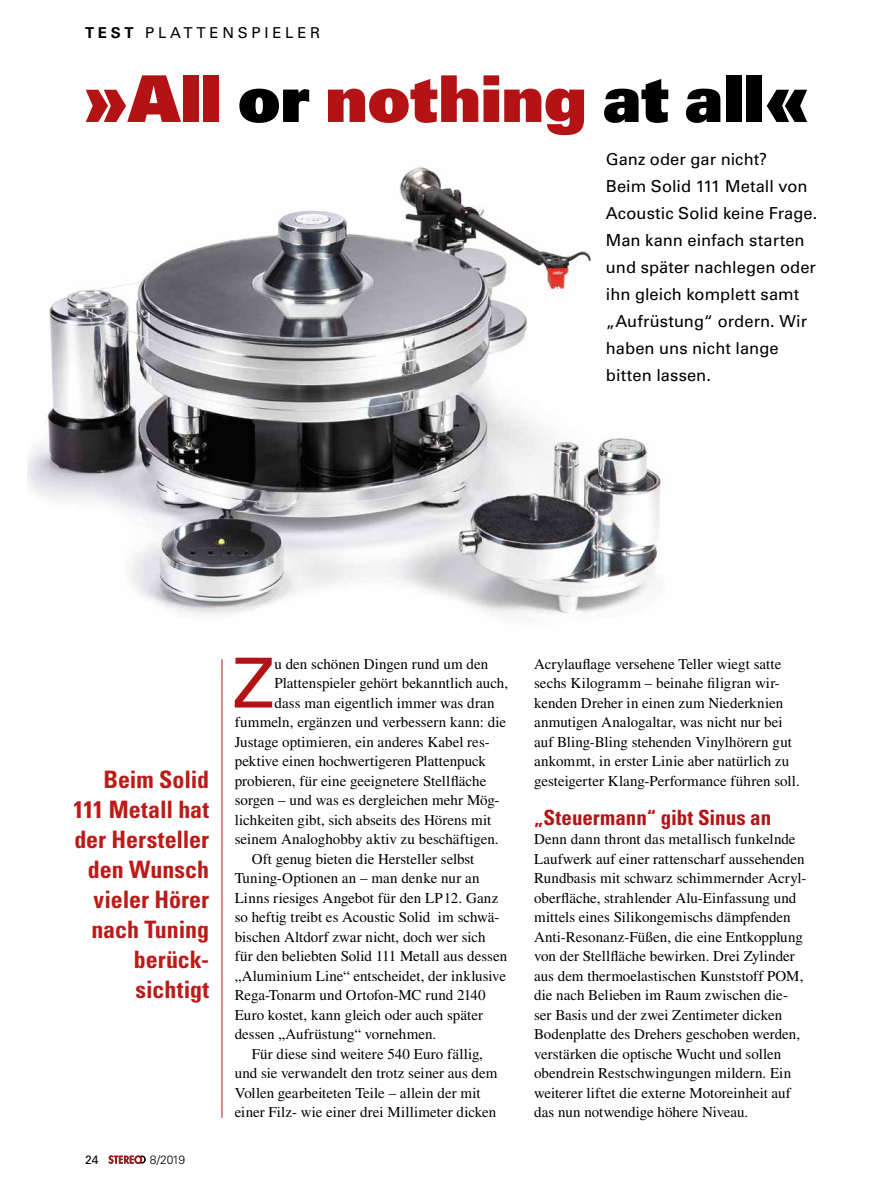
<style>
.page{position:relative;width:893px;height:1191px;background:#fff}
.page>*{position:absolute;margin:0;border:0;box-sizing:border-box;transform-origin:0 0}
.t1{font:69px "Univers LT Std";color:#b41315}
.t2{font:64.5px "Univers LT Std X Black";letter-spacing:.005em;color:#b41315}
.t3{font:700 condensed 24px/30px "Univers LT Std";letter-spacing:-.005em;color:#bc1b18;text-align:right}
.t4{font:700 condensed 21px "Univers LT Std";color:#b41315}
.t5{font:16.5px/27px "Univers LT Std";letter-spacing:.005em;color:#000}
.t6{font:15px/19.5px "Times LT Std";color:#000}
.t7{font:15px "Univers LT Std";letter-spacing:.25em;color:#000}
.t8{font:300 12px "Univers LT Std";color:#000}
.t9{font:12px "Univers LT Std";color:#000}
.s1{font-weight:700}
.s2{color:#000}
</style>
<div class="page">
<svg style="left:108px;top:1155px;width:38px;height:8px"></svg>
<img style="left:28px;top:167px;width:633px;height:512px">
<hr style="left:222px;top:659px;width:1px;height:458px;background:#b41315">
<p class="t7" style="left:85px;top:24px;width:237px"><span class="s1">TEST</span> PLATTENSPIELER</p>
<h2 class="t2" style="left:85px;top:56px;width:724px">»All <span class="s2">or</span> nothing <span class="s2">at all«</span></h2>
<p class="t5" style="left:606px;top:146px;width:213px">Ganz oder gar nicht?<br>Beim Solid 111 Metall von<br>Acoustic Solid keine Frage.<br>Man kann einfach starten und später nachlegen oder ihn gleich komplett samt „Aufrüstung“ ordern. Wir haben uns nicht lange bitten lassen.</p>
<h3 class="t3" style="left:73px;top:764px;width:138px">Beim Solid<br>111 Metall hat der Hersteller den Wunsch vieler Hörer nach Tuning berück&shy;sichtigt</h3>
<p class="t9" style="left:85px;top:1152px;width:15px">24</p>
<p class="t8" style="left:150px;top:1152px;width:37px">8/2019</p>
<h1 class="t1" style="left:232px;top:642px;width:44px">Z</h1>
<p class="t6" style="left:274px;top:653px;width:215px">u den schönen Dingen rund um den</p>
<p class="t6" style="left:274px;top:673px;width:235px">Plattenspieler gehört bekanntlich auch,</p>
<p class="t6" style="left:274px;top:692px;width:222px">dass man eigentlich immer was dran</p>
<p class="t6" style="left:235px;top:712px;width:273px">fummeln, ergänzen und verbessern kann: die</p>
<p class="t6" style="left:235px;top:731px;width:257px">Justage optimieren, ein anderes Kabel res-</p>
<p class="t6" style="left:235px;top:751px;width:253px">pektive einen hochwertigeren Plattenpuck</p>
<p class="t6" style="left:235px;top:770px;width:253px">probieren, für eine geeignetere Stellfläche</p>
<p class="t6" style="left:235px;top:790px;width:266px">sorgen – und was es dergleichen mehr Mög-</p>
<p class="t6" style="left:235px;top:809px;width:258px">lichkeiten gibt, sich abseits des Hörens mit</p>
<p class="t6" style="left:235px;top:829px;width:265px">seinem Analoghobby aktiv zu beschäftigen.</p>
<p class="t6" style="left:252px;top:848px;width:224px">Oft genug bieten die Hersteller selbst</p>
<p class="t6" style="left:235px;top:868px;width:246px">Tuning-Optionen an – man denke nur an</p>
<p class="t6" style="left:235px;top:887px;width:265px">Linns riesiges Angebot für den LP12. Ganz</p>
<p class="t6" style="left:235px;top:907px;width:266px">so heftig treibt es Acoustic Solid im schwä-</p>
<p class="t6" style="left:235px;top:926px;width:252px">bischen Altdorf zwar nicht, doch wer sich</p>
<p class="t6" style="left:235px;top:946px;width:274px">für den beliebten Solid 111 Metall aus dessen</p>
<p class="t6" style="left:235px;top:965px;width:273px">„Aluminium Line“ entscheidet, der inklusive</p>
<p class="t6" style="left:235px;top:985px;width:252px">Rega-Tonarm und Ortofon-MC rund 2140</p>
<p class="t6" style="left:235px;top:1004px;width:250px">Euro kostet, kann gleich oder auch später</p>
<p class="t6" style="left:235px;top:1024px;width:203px">dessen „Aufrüstung“ vornehmen.</p>
<p class="t6" style="left:252px;top:1043px;width:233px">Für diese sind weitere 540 Euro fällig,</p>
<p class="t6" style="left:235px;top:1063px;width:264px">und sie verwandelt den trotz seiner aus dem</p>
<p class="t6" style="left:235px;top:1082px;width:247px">Vollen gearbeiteten Teile – allein der mit</p>
<p class="t6" style="left:235px;top:1102px;width:263px">einer Filz- wie einer drei Millimeter dicken</p>
<p class="t6" style="left:534px;top:653px;width:267px">Acrylauflage versehene Teller wiegt satte sechs Kilogramm – beinahe filigran wir&shy;kenden Dreher in einen zum Niederknien anmutigen Analogaltar, was nicht nur bei auf Bling-Bling stehenden Vinylhörern gut ankommt, in erster Linie aber natürlich zu gesteigerter Klang-Performance führen soll.</p>
<h3 class="t4" style="left:534px;top:804px;width:239px">„Steuermann“ gibt Sinus an</h3>
<p class="t6" style="left:534px;top:829px;width:273px">Denn dann thront das metallisch funkelnde Laufwerk auf einer rattenscharf aussehenden Rundbasis mit schwarz schimmernder Acryl&shy;oberfläche, strahlender Alu-Einfassung und mittels eines Silikongemischs dämpfenden Anti-Resonanz-Füßen, die eine Entkopplung von der Stellfläche bewirken. Drei Zylinder aus dem thermoelastischen Kunststoff POM, die nach Belieben im Raum zwischen die&shy;ser Basis und der zwei Zentimeter dicken Bodenplatte des Drehers geschoben werden, verstärken die optische Wucht und sollen obendrein Restschwingungen mildern. Ein weiterer liftet die externe Motoreinheit auf das nun notwendige höhere Niveau.</p>
</div>
